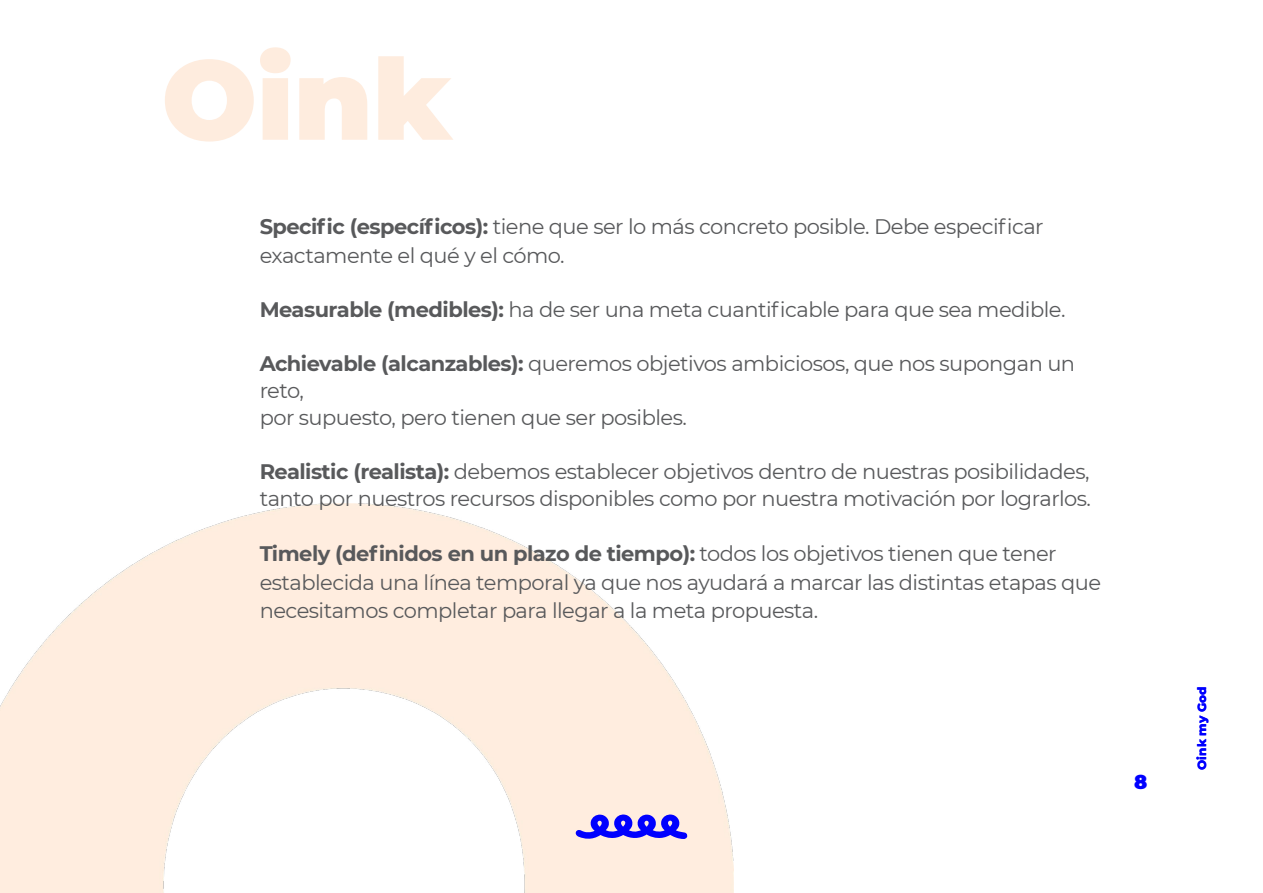
<style>
.page{position:relative;width:1263px;height:893px;background:#fff}
.page>*{position:absolute;margin:0;border:0;box-sizing:border-box;transform-origin:0 0}
.t1{font:900 112.5px "Montserrat";color:#feecde}
.t2{font:21px/28.5px "Montserrat";letter-spacing:-.025em;color:#58595b}
.t3{font:900 19.5px "Montserrat";color:#00f}
.t4{font:800 12px "Montserrat";color:#00f}
.s1{font-weight:700}
</style>
<div class="page">
<svg style="left:575px;top:814px;width:112px;height:27px;background:#7a71ef"></svg>
<h1 class="t1" style="left:162px;top:15px;width:293px">Oink</h1>
<p class="t2" style="left:260px;top:212px;width:785px"><span class="s1">Specific (específicos):</span> tiene que ser lo más concreto posible. Debe especificar exactamente el qué y el cómo.</p>
<p class="t2" style="left:260px;top:294px;width:807px"><span class="s1">Measurable (medibles):</span> ha de ser una meta cuantificable para que sea medible.</p>
<p class="t2" style="left:260px;top:349px;width:817px;line-height:27px"><span class="s1">Achievable (alcanzables):</span> queremos objetivos ambiciosos, que nos supongan un reto,<br>por supuesto, pero tienen que ser posibles.</p>
<p class="t2" style="left:260px;top:457px;width:833px;line-height:27px"><span class="s1">Realistic (realista):</span> debemos establecer objetivos dentro de nuestras posibilidades, tanto por nuestros recursos disponibles como por nuestra motivación por lograrlos.</p>
<p class="t2" style="left:260px;top:539px;width:843px"><span class="s1">Timely (definidos en un plazo de tiempo):</span> todos los objetivos tienen que tener establecida una línea temporal ya que nos ayudará a marcar las distintas etapas que necesitamos completar para llegar a la meta propuesta.</p>
<p class="t3" style="left:1134px;top:767px;width:15px">8</p>
<p class="t4" style="left:1193px;top:770px;width:84px;rotate:-90deg">Oink my God</p>
</div>
